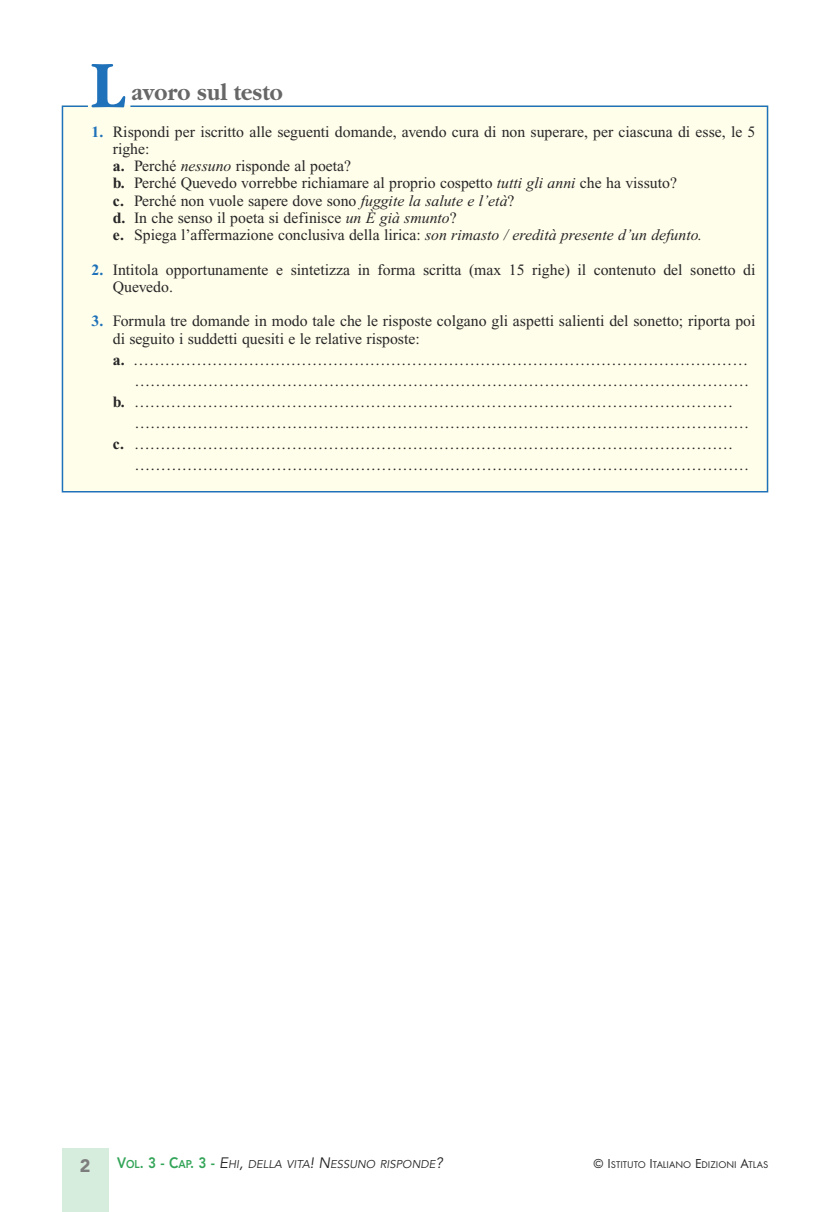
<style>
.page{position:relative;width:830px;height:1212px;background:#fff}
.page>*{position:absolute;margin:0;border:0;box-sizing:border-box;transform-origin:0 0}
.t1{font:700 69.15px "Garamond";color:#1f71b9;scale:.9 1}
.t2{font:700 24px "Garamond";color:#686768;scale:.9 1}
.t3{font:900 18px "Avenir";color:#7d7d7d}
.t4{font:15.75px/17.2px "Times New Roman";color:#272627}
.t5{font:italic 11.25px "Avenir";color:#272627}
.t6{font:10.2px "Futura T";color:#272627}
.s1{font-weight:700;color:#1f71b9}
.s2{font-weight:700}
.s3{font-style:italic}
.s4{font-weight:800;font-style:normal;font-size:15px;color:#32a457}
.s5{font-weight:800;font-style:normal;color:#32a457}
.s6{font-size:15px}
.s7{font-size:13.5px}
</style>
<div class="page">
<div style="left:62px;top:1148px;width:46px;height:64px;background:#d6edde"></div>
<div style="left:61px;top:105px;width:707px;height:388px;background:#fffeea"></div>
<h1 class="t1" style="left:91px;top:43px;width:39px">L</h1>
<h2 class="t2" style="left:131px;top:78px;width:169px">avoro sul testo</h2>
<p class="t4" style="left:113px;top:124px;width:644px;text-indent:-21px"><span class="s1">1.</span> Rispondi per iscritto alle seguenti domande, avendo cura di non superare, per ciascuna di esse, le 5 righe:<br><span class="s2">a.</span> Perché <span class="s3">nessuno</span> risponde al poeta?<br><span class="s2">b.</span> Perché Quevedo vorrebbe richiamare al proprio cospetto <span class="s3">tutti gli anni</span> che ha vissuto?<br><span class="s2">c.</span> Perché non vuole sapere dove sono <span class="s3">fuggite la salute e l’età</span>?<br><span class="s2">d.</span> In che senso il poeta si definisce <span class="s3">un È già smunto</span>?<br><span class="s2">e.</span> Spiega l’affermazione conclusiva della lirica: <span class="s3">son rimasto / eredità presente d’un defunto.</span></p>
<p class="t4" style="left:113px;top:262px;width:644px;text-indent:-21px"><span class="s1">2.</span> Intitola opportunamente e sintetizza in forma scritta (max 15 righe) il contenuto del sonetto di<br>Quevedo.</p>
<p class="t4" style="left:113px;top:314px;width:644px;text-indent:-21px"><span class="s1">3.</span> Formula tre domande in modo tale che le risposte colgano gli aspetti salienti del sonetto; riporta poi di seguito i suddetti quesiti e le relative risposte:</p>
<p class="t4" style="left:113px;top:352px;width:636px"><span class="s2">a.</span> ………………………………………………………………………………………………………</p>
<p class="t4" style="left:134px;top:373px;width:616px">………………………………………………………………………………………………………</p>
<p class="t4" style="left:113px;top:394px;width:621px"><span class="s2">b.</span> ……………………………………………………………………………………………………</p>
<p class="t4" style="left:134px;top:415px;width:616px">………………………………………………………………………………………………………</p>
<p class="t4" style="left:113px;top:436px;width:621px"><span class="s2">c.</span> ……………………………………………………………………………………………………</p>
<p class="t4" style="left:134px;top:457px;width:616px">………………………………………………………………………………………………………</p>
<p class="t3" style="left:80px;top:1159px;width:12px">2</p>
<p class="t5" style="left:117px;top:1159px;width:327px"><span class="s4">V</span><span class="s5">OL</span><span class="s4">. 3 - C</span><span class="s5">AP</span><span class="s4">. 3 -</span> <span class="s6">E</span>HI<span class="s6">,</span> DELLA VITA<span class="s6">! N</span>ESSUNO RISPONDE<span class="s6">?</span></p>
<p class="t6" style="left:593px;top:1158px;width:176px"><span class="s7">© I</span>STITUTO <span class="s7">I</span>TALIANO <span class="s7">E</span>DIZIONI <span class="s7">A</span>TLAS</p>
</div>
